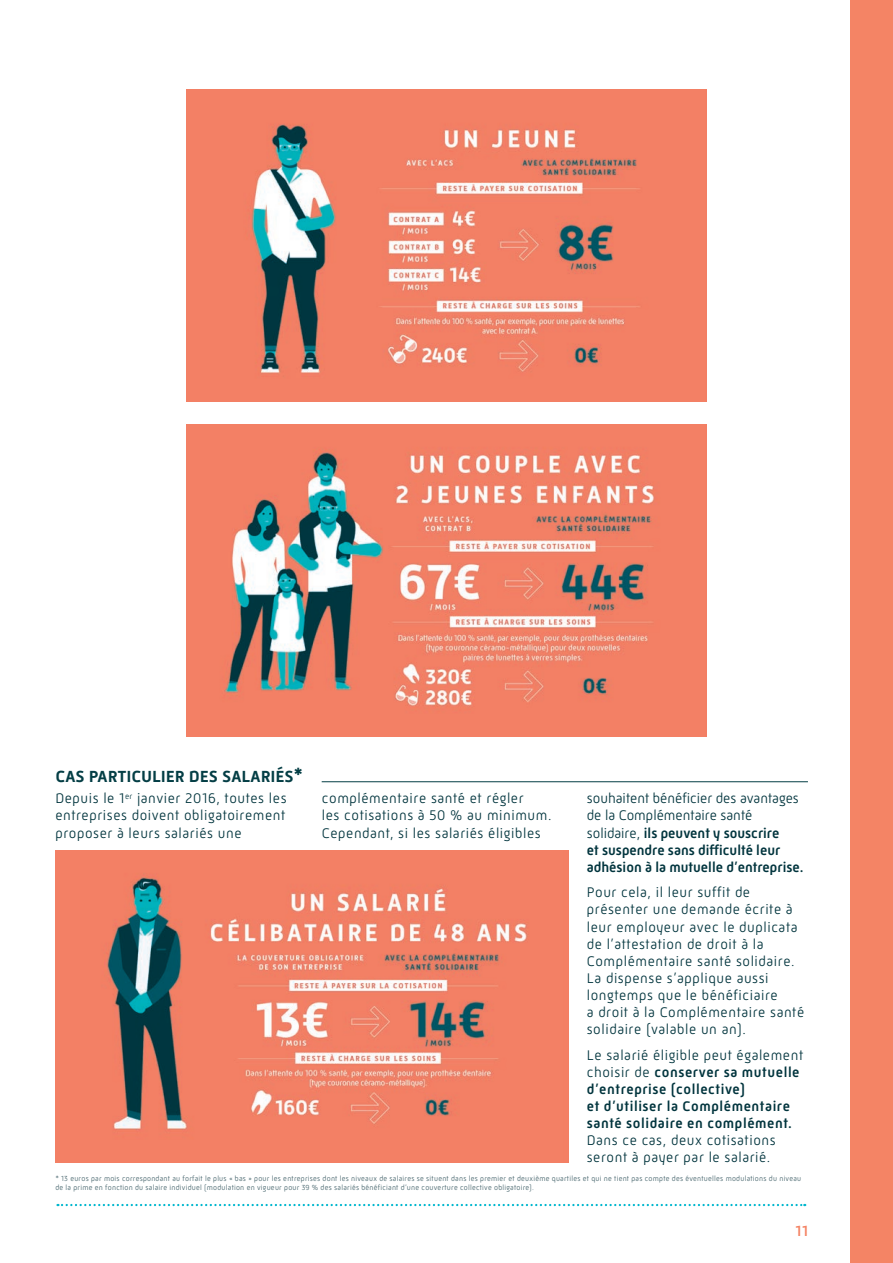
<style>
.page{position:relative;width:893px;height:1263px;background:#fff}
.page>*{position:absolute;margin:0;border:0;box-sizing:border-box;transform-origin:0 0}
.t1{font:500 19.5px "Mic 32 New";letter-spacing:-.01em;color:#043e45}
.t2{font:500 15px "Mic 32 New";color:#f48465}
.t3{font:300 14.25px/17.1px "Mic 32 New";letter-spacing:.04em;color:#00343d}
.t4{font:500 14.25px/17.1px "Mic 32 New";letter-spacing:.04em;color:#00343d}
.t5{font:300 7.5px/9px "Mic 32 New";letter-spacing:.03em;color:#44636b}
.s1{font-weight:300}
</style>
<div class="page">
<div style="left:850px;top:0;width:43px;height:1263px;background:#f48465"></div>
<svg style="left:57px;top:1204px;width:748px;height:2px"></svg>
<img style="left:187px;top:90px;width:519px;height:311px">
<img style="left:187px;top:425px;width:519px;height:311px">
<img style="left:55px;top:851px;width:513px;height:311px">
<hr style="left:322px;top:781px;width:486px;height:1px;background:#043e45">
<h1 class="t1" style="left:55px;top:764px;width:249px">cas particulier des salariés*</h1>
<p class="t3" style="left:55px;top:790px;width:233px;text-align:justify">Depuis le 1<sup>er</sup> janvier 2016, toutes les entreprises doivent obligatoirement proposer à leurs salariés une</p>
<p class="t3" style="left:322px;top:790px;width:231px">complémentaire santé et régler<br>les cotisations à 50 % au minimum.<br>Cependant, si les salariés éligibles</p>
<p class="t4" style="left:587px;top:790px;width:218px"><span class="s1">souhaitent bénéficier des avantages de la Complémentaire santé solidaire,</span> ils peuvent y souscrire<br>et suspendre sans difficulté leur adhésion à la mutuelle d’entreprise.</p>
<p class="t3" style="left:587px;top:884px;width:219px">Pour cela, il leur suffit de présenter une demande écrite à leur employeur avec le duplicata de l’attestation de droit à la<br>Complémentaire santé solidaire.<br>La dispense s’applique aussi longtemps que le bénéficiaire<br>a droit à la Complémentaire santé solidaire (valable un an).</p>
<p class="t4" style="left:587px;top:1046px;width:218px"><span class="s1">Le salarié éligible peut également choisir de</span> conserver sa mutuelle d’entreprise (collective)<br>et d’utiliser la Complémentaire santé solidaire en complément.</p>
<p class="t3" style="left:587px;top:1132px;width:190px">Dans ce cas, deux cotisations seront à payer par le salarié.</p>
<p class="t5" style="left:55px;top:1174px;width:747px">* 13 euros par mois correspondant au forfait le plus « bas » pour les entreprises dont les niveaux de salaires se situent dans les premier et deuxième quartiles et qui ne tient pas compte des éventuelles modulations du niveau de la prime en fonction du salaire individuel (modulation en vigueur pour 39 % des salariés bénéficiant d’une couverture collective obligatoire).</p>
<p class="t2" style="left:796px;top:1222px;width:14px">11</p>
</div>
